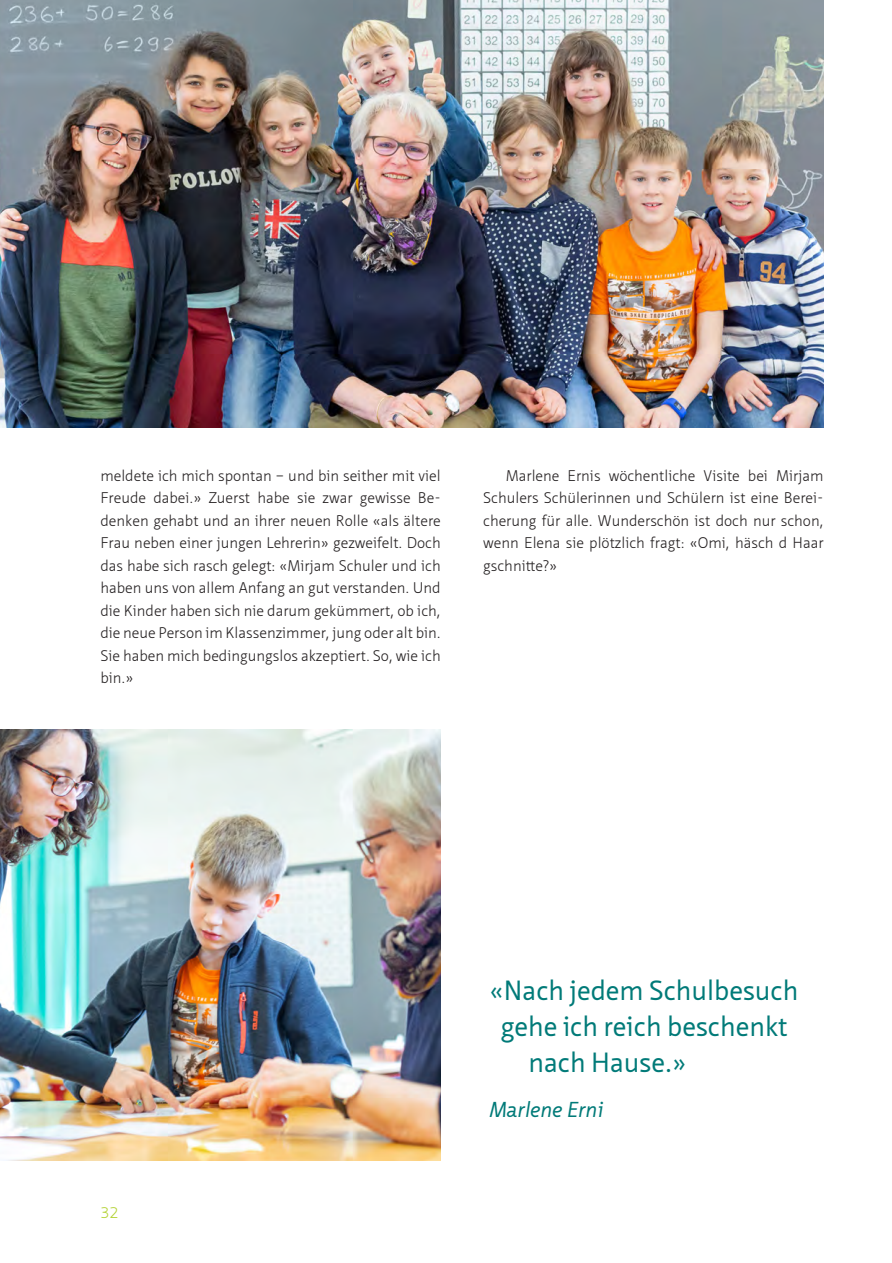
<style>
.page{position:relative;width:892px;height:1263px;background:#fff}
.page>*{position:absolute;margin:0;border:0;box-sizing:border-box;transform-origin:0 0}
.t1{font:27px "Neue Sans Pro";color:#007a78}
.t2{font:italic 21px "Neue Sans Pro";color:#007a78}
.t3{font:300 15px/22.5px "Neue Sans Pro";color:#231f20;text-align:justify}
.t4{font:300 15px "Neue Sans Pro";color:#b3d234}
</style>
<div class="page">
<img style="left:0;top:0;width:823px;height:428px">
<img style="left:0;top:730px;width:441px;height:430px">
<p class="t3" style="left:100px;top:464px;width:342px">meldete ich mich spontan – und bin seither mit viel Freude dabei.» Zuerst habe sie zwar gewisse Be&shy;denken gehabt und an ihrer neuen Rolle «als ältere Frau neben einer jungen Lehrerin» gezweifelt. Doch das habe sich rasch gelegt: «Mirjam Schuler und ich haben uns von allem Anfang an gut verstanden. Und die Kinder haben sich nie darum gekümmert, ob ich, die neue Person im Klassenzimmer, jung oder alt bin.<br>Sie haben mich bedingungslos akzeptiert. So, wie ich bin.»</p>
<p class="t3" style="left:483px;top:464px;width:342px;text-indent:22px">Marlene Ernis wöchentliche Visite bei Mirjam Schulers Schülerinnen und Schülern ist eine Berei&shy;cherung für alle. Wunderschön ist doch nur schon, wenn Elena sie plötzlich fragt: «Omi, häsch d Haar gschnitte?»</p>
<p class="t4" style="left:100px;top:1203px;width:19px">32</p>
<h1 class="t1" style="left:489px;top:973px;width:310px">«Nach jedem Schulbesuch</h1>
<h1 class="t1" style="left:500px;top:1009px;width:288px">gehe ich reich beschenkt</h1>
<h1 class="t1" style="left:528px;top:1045px;width:159px">nach Hause.»</h1>
<h2 class="t2" style="left:489px;top:1096px;width:115px">Marlene Erni</h2>
</div>
